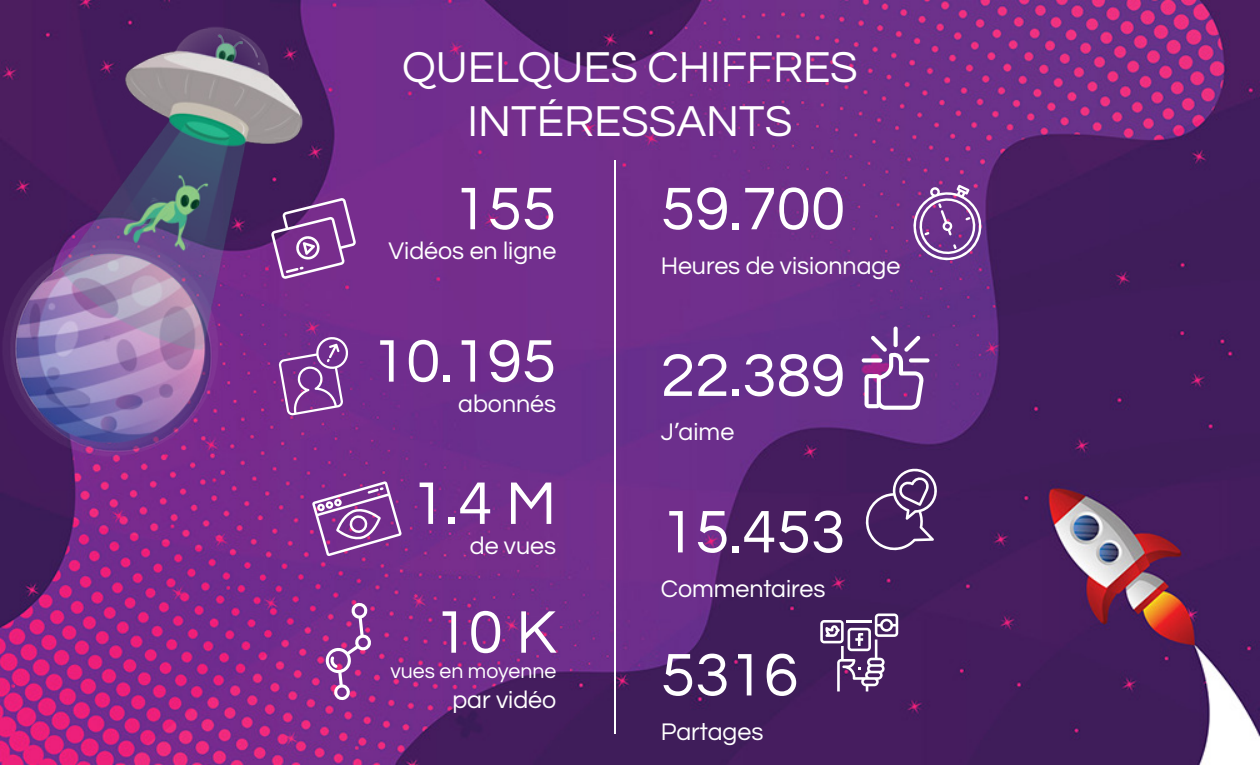
<style>
.page{position:relative;width:1260px;height:765px;background:#fff}
.page>*{position:absolute;margin:0;border:0;box-sizing:border-box;transform-origin:0 0}
.t1{font:62.5px "Questrial";color:#fff}
.t2{font:45px/54px "Questrial";color:#fff;text-align:center}
.t3{font:25px "Questrial";color:#fff}
.t4{font:21.25px "Questrial";color:#fff}
</style>
<div class="page">
<img style="left:0;top:0;width:1260px;height:765px">
<svg style="left:312px;top:198px;width:44px;height:81px;background:#8c4e9e"></svg>
<svg style="left:312px;top:336px;width:37px;height:80px;background:#8c54a3"></svg>
<svg style="left:312px;top:481px;width:90px;height:75px;background:#9056a4"></svg>
<svg style="left:324px;top:602px;width:48px;height:99px;background:#904d9e"></svg>
<svg style="left:909px;top:185px;width:77px;height:80px;background:#8657a0"></svg>
<svg style="left:862px;top:467px;width:77px;height:87px;background:#5d3e75"></svg>
<div style="left:862px;top:358px;width:20px;height:5px;background:#fff;border-radius:2px"></div>
<div style="left:909px;top:358px;width:21px;height:5px;background:#fff;border-radius:2px"></div>
<svg style="left:894px;top:327px;width:4px;height:20px"></svg>
<svg style="left:865px;top:336px;width:59px;height:74px"></svg>
<svg style="left:820px;top:614px;width:78px;height:77px"></svg>
<hr style="left:614px;top:160px;width:2px;height:573px;background:#fff">
<img style="left:0;top:0;width:312px;height:462px">
<h2 class="t2" style="left:402px;top:41px;width:457px">QUELQUES CHIFFRES<br>INTÉRESSANTS</h2>
<h1 class="t1" style="left:453px;top:178px;width:105px">155</h1>
<p class="t3" style="left:389px;top:239px;width:169px">Vidéos en ligne</p>
<h1 class="t1" style="left:372px;top:330px;width:186px">10.195</h1>
<p class="t3" style="left:458px;top:391px;width:100px">abonnés</p>
<h1 class="t1" style="left:411px;top:473px;width:147px">1.4 M</h1>
<p class="t3" style="left:470px;top:533px;width:88px">de vues</p>
<h1 class="t1" style="left:434px;top:601px;width:124px">10 K</h1>
<p class="t4" style="left:390px;top:661px;width:167px">vues en moyenne</p>
<p class="t3" style="left:452px;top:688px;width:105px">par vidéo</p>
<h1 class="t1" style="left:661px;top:178px;width:186px">59.700</h1>
<p class="t3" style="left:661px;top:253px;width:241px">Heures de visionnage</p>
<h1 class="t1" style="left:661px;top:345px;width:186px">22.389</h1>
<p class="t3" style="left:661px;top:420px;width:75px">J’aime</p>
<h1 class="t1" style="left:661px;top:501px;width:186px">15.453</h1>
<p class="t3" style="left:661px;top:576px;width:166px">Commentaires</p>
<h1 class="t1" style="left:661px;top:644px;width:139px">5316</h1>
<p class="t3" style="left:661px;top:719px;width:104px">Partages</p>
</div>
